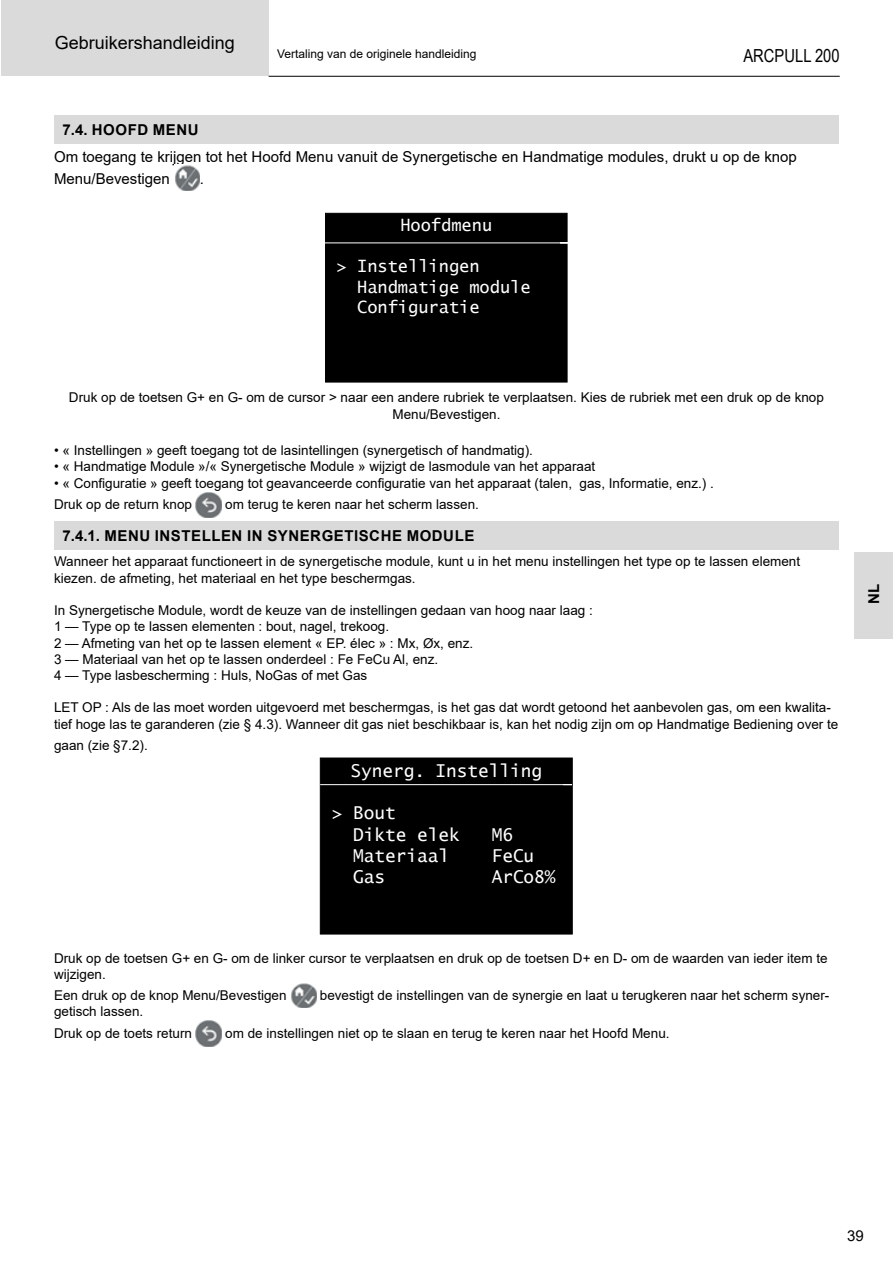
<style>
.page{position:relative;width:893px;height:1263px;background:#fff}
.page>*{position:absolute;margin:0;border:0;box-sizing:border-box;transform-origin:0 0}
.t1{font:18px "Arial";color:#000}
.t2{font:18px "Arial Narrow";color:#000}
.t3{font:17.7px/21.3px "Lucida Sans Typewriter";letter-spacing:-.005em;color:#fff}
.t4{font:16.95px/20.4px "Lucida Sans Typewriter";letter-spacing:-.005em;color:#fff}
.t5{font:15px/22.2px "Arial";color:#000}
.t6{font:700 15px "Arial";letter-spacing:.035em;color:#000}
.t7{font:13.5px/16.2px "Arial";color:#000}
.t8{font:12px "Arial";color:#000}
</style>
<div class="page">
<div style="left:854px;top:553px;width:39px;height:86px;background:#dadada"></div>
<div style="left:1px;top:0;width:267px;height:76px;background:#dadada"></div>
<hr style="left:269px;top:76px;width:571px;height:1px;background:#000">
<div style="left:54px;top:115px;width:784px;height:29px;background:#dadada"></div>
<img style="left:175px;top:165px;width:25px;height:25px">
<div style="left:325px;top:213px;width:242px;height:169px;background:#000;border:1px solid #000"></div>
<hr style="left:324px;top:243px;width:245px;height:1px;background:#fff">
<img style="left:196px;top:492px;width:26px;height:26px">
<div style="left:54px;top:521px;width:784px;height:29px;background:#dadada"></div>
<div style="left:320px;top:758px;width:253px;height:176px;background:#000;border:1px solid #000"></div>
<hr style="left:321px;top:784px;width:251px;height:1px;background:#fff">
<img style="left:291px;top:983px;width:25px;height:25px">
<img style="left:196px;top:1021px;width:26px;height:25px">
<h1 class="t1" style="left:55px;top:30px;width:182px">Gebruikershandleiding</h1>
<p class="t8" style="left:277px;top:46px;width:201px">Vertaling van de originele handleiding</p>
<h1 class="t2" style="left:743px;top:43px;width:98px">ARCPULL 200</h1>
<p class="t6" style="left:63px;top:119px;width:138px">7.4. HOOFD MENU</p>
<p class="t5" style="left:54px;top:145px;width:744px">Om toegang te krijgen tot het Hoofd Menu vanuit de Synergetische en Handmatige modules, drukt u op de knop<br>Menu/Bevestigen</p>
<p class="t5" style="left:200px;top:167px;width:6px">.</p>
<p class="t4" style="left:400px;top:215px;width:93px">Hoofdmenu</p>
<p class="t4" style="left:357px;top:256px;width:175px;text-indent:-20px">&gt; Instellingen<br>Handmatige module<br>Configuratie</p>
<p class="t7" style="left:69px;top:389px;width:756px;text-align:center">Druk op de toetsen G+ en G- om de cursor &gt; naar een andere rubriek te verplaatsen. Kies de rubriek met een druk op de knop<br>Menu/Bevestigen.</p>
<p class="t7" style="left:54px;top:442px;width:480px">• « Instellingen » geeft toegang tot de lasintellingen (synergetisch of handmatig).</p>
<p class="t7" style="left:54px;top:459px;width:543px">• « Handmatige Module »/« Synergetische Module » wijzigt de lasmodule van het apparaat</p>
<p class="t7" style="left:54px;top:472px;width:661px;line-height:21.6px">• « Configuratie » geeft toegang tot geavanceerde configuratie van het apparaat (talen, gas, Informatie, enz.) .<br>Druk op de return knop</p>
<p class="t7" style="left:225px;top:496px;width:255px">om terug te keren naar het scherm lassen.</p>
<p class="t6" style="left:63px;top:525px;width:413px">7.4.1. MENU INSTELLEN IN SYNERGETISCHE MODULE</p>
<p class="t7" style="left:54px;top:553px;width:748px">Wanneer het apparaat functioneert in de synergetische module, kunt u in het menu instellingen het type op te lassen element kiezen. de afmeting, het materiaal en het type beschermgas.</p>
<p class="t7" style="left:54px;top:602px;width:540px">In Synergetische Module, wordt de keuze van de instellingen gedaan van hoog naar laag :<br>1 — Type op te lassen elementen : bout, nagel, trekoog.<br>2 — Afmeting van het op te lassen element « EP. élec » : Mx, Øx, enz.<br>3 — Materiaal van het op te lassen onderdeel : Fe FeCu Al, enz.<br>4 — Type lasbescherming : Huls, NoGas of met Gas</p>
<p class="t7" style="left:54px;top:699px;width:786px">LET OP : Als de las moet worden uitgevoerd met beschermgas, is het gas dat wordt getoond het aanbevolen gas, om een kwalita&shy;tief hoge las te garanderen (zie § 4.3). Wanneer dit gas niet beschikbaar is, kan het nodig zijn om op Handmatige Bediening over te</p>
<p class="t7" style="left:54px;top:737px;width:95px">gaan (zie §7.2).</p>
<h2 class="t3" style="left:350px;top:760px;width:193px">Synerg. Instelling</h2>
<h2 class="t3" style="left:353px;top:802px;width:108px;text-indent:-21px">&gt; Bout<br>Dikte elek</h2>
<h2 class="t3" style="left:492px;top:824px;width:23px">M6</h2>
<h2 class="t3" style="left:353px;top:845px;width:97px">Materiaal</h2>
<h2 class="t3" style="left:492px;top:845px;width:44px">FeCu</h2>
<h2 class="t3" style="left:353px;top:866px;width:33px">Gas</h2>
<h2 class="t3" style="left:492px;top:866px;width:65px">ArCo8%</h2>
<p class="t7" style="left:54px;top:950px;width:775px">Druk op de toetsen G+ en G- om de linker cursor te verplaatsen en druk op de toetsen D+ en D- om de waarden van ieder item te wijzigen.</p>
<p class="t7" style="left:54px;top:987px;width:234px">Een druk op de knop Menu/Bevestigen</p>
<p class="t7" style="left:320px;top:987px;width:511px">bevestigt de instellingen van de synergie en laat u terugkeren naar het scherm syner-</p>
<p class="t7" style="left:54px;top:1001px;width:140px;line-height:21.6px">getisch lassen.<br>Druk op de toets return</p>
<p class="t7" style="left:225px;top:1025px;width:446px">om de instellingen niet op te slaan en terug te keren naar het Hoofd Menu.</p>
<p class="t6" style="left:863px;top:604px;width:21px;rotate:-90deg">NL</p>
<p class="t5" style="left:847px;top:1224px;width:18px">39</p>
</div>
